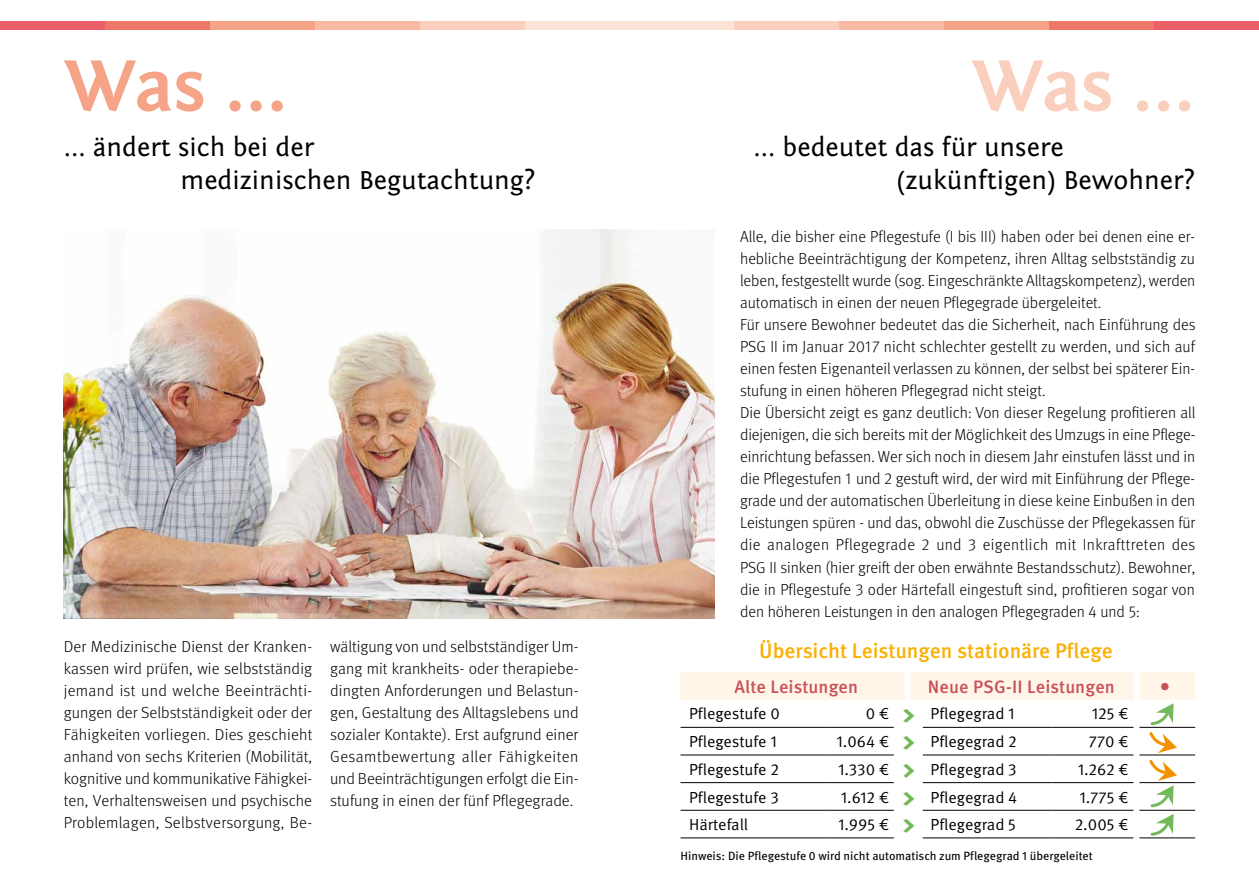
<style>
.page{position:relative;width:1259px;height:893px;background:#fff}
.page>*{position:absolute;margin:0;border:0;box-sizing:border-box;transform-origin:0 0}
.t1{font:700 75px "Fontin Sans CR";color:#f5a488}
.t2{font:700 75px "Fontin Sans CR";color:#facfbd}
.t3{font:27px/32.4px "Fontin Sans CR";color:#000}
.t4{font:500 21px "Meta OT";color:#f9b000}
.t5{font:21px "Meta OT Norm";color:#c85259}
.t6{font:500 18px "Meta OT";letter-spacing:.005em;color:#c85259}
.t7{font:300 16.05px/22px "Meta OT";color:#000}
.t8{font:16.05px "Meta OT Norm";color:#000}
.t9{font:12px "Meta OT";color:#000}
.s1{font-family:"Meta OT";font-weight:500;font-size:24px;color:#74b959}
</style>
<div class="page">
<div style="left:315px;top:21px;width:105px;height:9px;background:#f8baa2"></div>
<div style="left:420px;top:21px;width:104px;height:9px;background:#facfbd"></div>
<div style="left:524px;top:21px;width:105px;height:9px;background:#fce3d7"></div>
<div style="left:0;top:21px;width:105px;height:9px;background:#ec5f68"></div>
<div style="left:105px;top:21px;width:105px;height:9px;background:#ee7767"></div>
<div style="left:210px;top:21px;width:105px;height:9px;background:#f5a488"></div>
<div style="left:839px;top:21px;width:105px;height:9px;background:#f8baa2"></div>
<div style="left:734px;top:21px;width:105px;height:9px;background:#facfbd"></div>
<div style="left:629px;top:21px;width:105px;height:9px;background:#fce3d7"></div>
<div style="left:944px;top:21px;width:105px;height:9px;background:#f5a488"></div>
<div style="left:1049px;top:21px;width:105px;height:9px;background:#ee7767"></div>
<div style="left:1154px;top:21px;width:105px;height:9px;background:#ec5f68"></div>
<img style="left:64px;top:230px;width:650px;height:389px">
<hr style="left:680px;top:838px;width:145px;height:1px;background:#000">
<hr style="left:825px;top:838px;width:70px;height:1px;background:#000">
<hr style="left:922px;top:838px;width:130px;height:1px;background:#000">
<hr style="left:1052px;top:838px;width:82px;height:1px;background:#000">
<hr style="left:1134px;top:838px;width:61px;height:1px;background:#000">
<div style="left:894px;top:700px;width:6px;height:150px;background:#fff"></div>
<div style="left:1133px;top:672px;width:6px;height:181px;background:#fff"></div>
<svg style="left:680px;top:672px;width:515px;height:166px"></svg>
<h1 class="t1" style="left:64px;top:45px;width:225px">Was ...</h1>
<h1 class="t2" style="left:971px;top:45px;width:225px">Was ...</h1>
<h2 class="t3" style="left:180px;top:132px;width:356px;text-indent:-117px">... ändert sich bei der<br>medizinischen Begutachtung?</h2>
<h2 class="t3" style="left:896px;top:132px;width:300px;text-indent:-143px">... bedeutet das für unsere (zukünftigen) Bewohner?</h2>
<p class="t7" style="left:64px;top:635px;width:250px;text-align:justify">Der Medizinische Dienst der Kranken&shy;kassen wird prüfen, wie selbstständig jemand ist und welche Beeinträchti&shy;gungen der Selbstständigkeit oder der Fähigkeiten vorliegen. Dies geschieht anhand von sechs Kriterien (Mobilität, kognitive und kommunikative Fähigkei&shy;ten, Verhaltensweisen und psychische Problemlagen, Selbstversorgung, Be-</p>
<p class="t7" style="left:330px;top:635px;width:250px">wältigung von und selbstständiger Um&shy;gang mit krankheits- oder therapiebe&shy;dingten Anforderungen und Belastun-- gen, Gestaltung des Alltagslebens und sozialer Kontakte). Erst aufgrund einer Gesamtbewertung aller Fähigkeiten und Beeinträchtigungen erfolgt die Ein&shy;stufung in einen der fünf Pflegegrade.</p>
<p class="t7" style="left:740px;top:225px;width:457px">Alle, die bisher eine Pflegestufe (I bis III) haben oder bei denen eine er&shy;hebliche Beeinträchtigung der Kompetenz, ihren Alltag selbstständig zu leben, festgestellt wurde (sog. Eingeschränkte Alltagskompetenz), werden automatisch in einen der neuen Pflegegrade übergeleitet.<br>Für unsere Bewohner bedeutet das die Sicherheit, nach Einführung des PSG II im Januar 2017 nicht schlechter gestellt zu werden, und sich auf einen festen Eigenanteil verlassen zu können, der selbst bei späterer Ein&shy;stufung in einen höheren Pflegegrad nicht steigt.<br>Die Übersicht zeigt es ganz deutlich: Von dieser Regelung profitieren all diejenigen, die sich bereits mit der Möglichkeit des Umzugs in eine Pflege&shy;einrichtung befassen. Wer sich noch in diesem Jahr einstufen lässt und in die Pflegestufen 1 und 2 gestuft wird, der wird mit Einführung der Pflege&shy;grade und der automatischen Überleitung in diese keine Einbußen in den Leistungen spüren - und das, obwohl die Zuschüsse der Pflegekassen für die analogen Pflegegrade 2 und 3 eigentlich mit Inkrafttreten des PSG II sinken (hier greift der oben erwähnte Bestandsschutz). Bewohner, die in Pflegestufe 3 oder Härtefall eingestuft sind, profitieren sogar von den höheren Leistungen in den analogen Pflegegraden 4 und 5:</p>
<h3 class="t4" style="left:759px;top:638px;width:355px">Übersicht Leistungen stationäre Pflege</h3>
<p class="t6" style="left:734px;top:675px;width:125px">Alte Leistungen</p>
<p class="t6" style="left:928px;top:675px;width:189px">Neue PSG-II Leistungen</p>
<h3 class="t5" style="left:1159px;top:674px;width:13px">•</h3>
<p class="t8" style="left:689px;top:704px;width:92px">Pflegestufe 0</p>
<p class="t8" style="left:865px;top:704px;width:150px">0 € <span class="s1">&gt;</span> Pflegegrad 1</p>
<p class="t8" style="left:1092px;top:704px;width:38px">125 €</p>
<p class="t8" style="left:689px;top:732px;width:89px">Pflegestufe 1</p>
<p class="t8" style="left:836px;top:732px;width:182px">1.064 € <span class="s1">&gt;</span> Pflegegrad 2</p>
<p class="t8" style="left:1088px;top:732px;width:42px">770 €</p>
<p class="t8" style="left:689px;top:760px;width:91px">Pflegestufe 2</p>
<p class="t8" style="left:838px;top:760px;width:180px">1.330 € <span class="s1">&gt;</span> Pflegegrad 3</p>
<p class="t8" style="left:1077px;top:760px;width:53px">1.262 €</p>
<p class="t8" style="left:689px;top:787px;width:91px">Pflegestufe 3</p>
<p class="t8" style="left:841px;top:787px;width:178px">1.612 € <span class="s1">&gt;</span> Pflegegrad 4</p>
<p class="t8" style="left:1079px;top:787px;width:51px">1.775 €</p>
<p class="t8" style="left:689px;top:815px;width:61px">Härtefall</p>
<p class="t8" style="left:838px;top:815px;width:179px">1.995 € <span class="s1">&gt;</span> Pflegegrad 5</p>
<p class="t8" style="left:1074px;top:815px;width:55px">2.005 €</p>
<p class="t9" style="left:680px;top:848px;width:414px">Hinweis: Die Pflegestufe 0 wird nicht automatisch zum Pflegegrad 1 übergeleitet</p>
</div>
